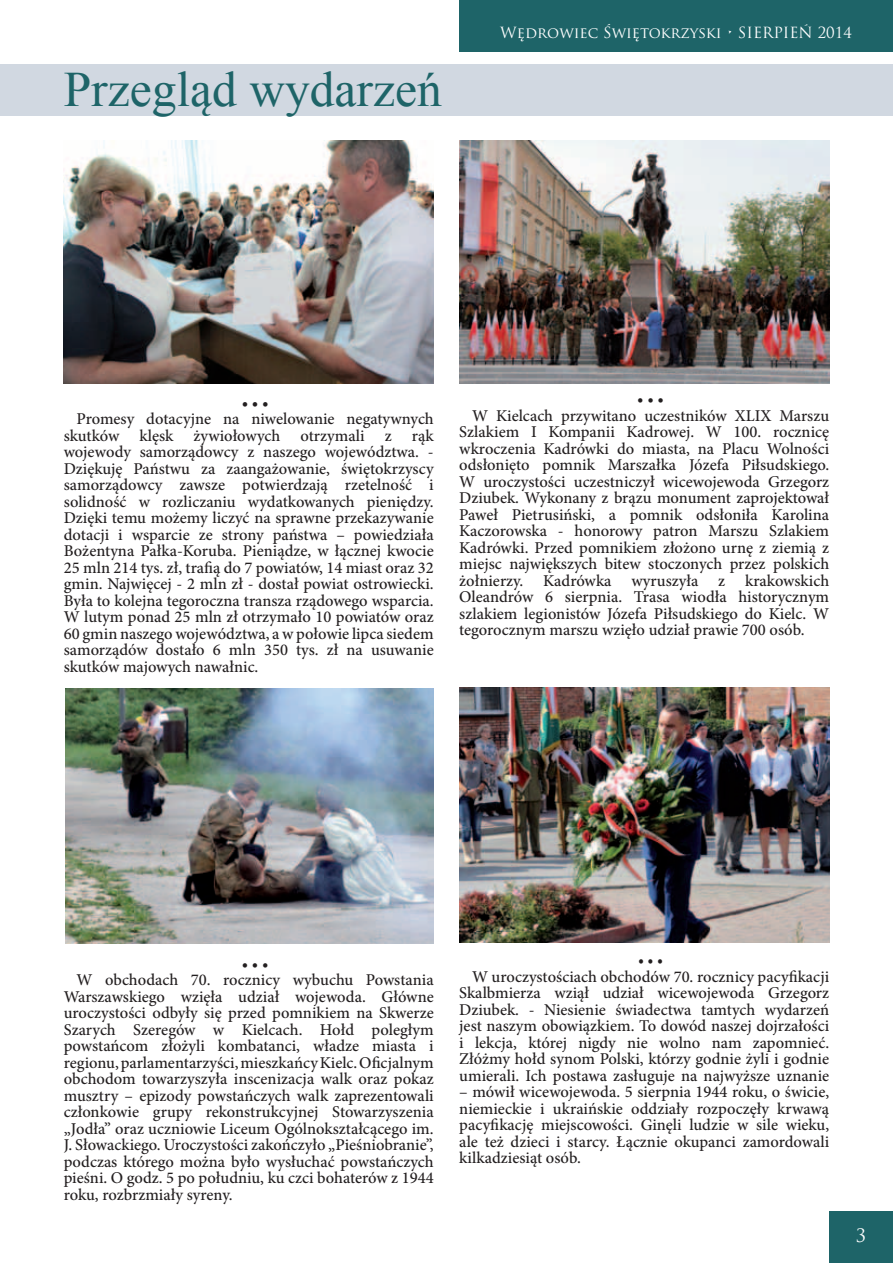
<style>
.page{position:relative;width:893px;height:1263px;background:#fff}
.page>*{position:absolute;margin:0;border:0;box-sizing:border-box;transform-origin:0 0}
.t1{font:49.5px "Times New Roman";color:#1e6468}
.t2{font:18px "Trajan Pro";color:#fff}
.t3{font:500 16.5px/16.5px "Minion Pro";color:#231f20;text-align:justify}
.t4{font:700 16.5px "Minion Pro";color:#231f20}
.t5{font:16.5px "Minion Pro";color:#231f20;scale:.94 1}
.t6{font:15px "Trajan Pro";color:#fff}
</style>
<div class="page">
<div style="left:459px;top:0;width:434px;height:51px;background:#1e6468"></div>
<div style="left:829px;top:1212px;width:64px;height:51px;background:#1e6468"></div>
<div style="left:0;top:65px;width:893px;height:51px;background:#d1d8e1"></div>
<img style="left:64px;top:141px;width:370px;height:243px">
<img style="left:459px;top:687px;width:370px;height:255px">
<img style="left:65px;top:688px;width:369px;height:255px">
<img style="left:459px;top:141px;width:370px;height:243px">
<h1 class="t1" style="left:64px;top:56px;width:379px">Przegląd wydarzeń</h1>
<p class="t6" style="left:500px;top:23px;width:353px">Wędrowiec Świętokrzyski • SIERPIEŃ 2014</p>
<p class="t4" style="left:242px;top:391px;width:28px">• • •</p>
<p class="t3" style="left:64px;top:410px;width:371px;text-indent:13px">Promesy dotacyjne na niwelowanie negatywnych skutków klęsk żywiołowych otrzymali z rąk wojewody samorządowcy z naszego województwa. - Dziękuję Państwu za zaangażowanie, świętokrzyscy samorządowcy zawsze potwierdzają rzetelność i solidność w rozliczaniu wydatkowanych pieniędzy.<br>Dzięki temu możemy liczyć na sprawne przekazywanie dotacji i wsparcie ze strony państwa – powiedziała Bożentyna Pałka-Koruba. Pieniądze, w łącznej kwocie 25 mln 214 tys. zł, trafią do 7 powiatów, 14 miast oraz 32 gmin. Najwięcej - 2 mln zł - dostał powiat ostrowiecki.<br>Była to kolejna tegoroczna transza rządowego wsparcia.<br>W lutym ponad 25 mln zł otrzymało 10 powiatów oraz 60 gmin naszego województwa, a w połowie lipca siedem samorządów dostało 6 mln 350 tys. zł na usuwanie skutków majowych nawałnic.</p>
<p class="t3" style="left:637px;top:391px;width:28px">• • •</p>
<p class="t3" style="left:472px;top:407px;width:359px">W Kielcach przywitano uczestników XLIX Marszu</p>
<p class="t3" style="left:459px;top:424px;width:371px">Szlakiem I Kompanii Kadrowej. W 100. rocznicę</p>
<p class="t3" style="left:459px;top:440px;width:371px">wkroczenia Kadrówki do miasta, na Placu Wolności</p>
<p class="t3" style="left:459px;top:457px;width:371px">odsłonięto pomnik Marszałka Józefa Piłsudskiego.</p>
<p class="t3" style="left:459px;top:473px;width:371px">W uroczystości uczestniczył wicewojewoda Grzegorz</p>
<p class="t3" style="left:459px;top:490px;width:371px">Dziubek. Wykonany z brązu monument zaprojektował</p>
<p class="t3" style="left:459px;top:506px;width:371px">Paweł Pietrusiński, a pomnik odsłoniła Karolina</p>
<p class="t3" style="left:459px;top:523px;width:371px">Kaczorowska - honorowy patron Marszu Szlakiem</p>
<p class="t3" style="left:459px;top:539px;width:371px">Kadrówki. Przed pomnikiem złożono urnę z ziemią z</p>
<p class="t3" style="left:459px;top:556px;width:371px">miejsc największych bitew stoczonych przez polskich</p>
<p class="t3" style="left:459px;top:572px;width:371px">żołnierzy. Kadrówka wyruszyła z krakowskich</p>
<p class="t3" style="left:459px;top:589px;width:371px">Oleandrów 6 sierpnia. Trasa wiodła historycznym</p>
<p class="t3" style="left:459px;top:605px;width:371px">szlakiem legionistów Józefa Piłsudskiego do Kielc. W</p>
<p class="t3" style="left:459px;top:622px;width:347px">tegorocznym marszu wzięło udział prawie 700 osób.</p>
<p class="t3" style="left:242px;top:955px;width:28px">• • •</p>
<p class="t3" style="left:77px;top:971px;width:359px">W obchodach 70. rocznicy wybuchu Powstania</p>
<p class="t3" style="left:64px;top:988px;width:371px">Warszawskiego wzięła udział wojewoda. Główne</p>
<p class="t3" style="left:64px;top:1004px;width:371px">uroczystości odbyły się przed pomnikiem na Skwerze</p>
<p class="t3" style="left:64px;top:1021px;width:371px">Szarych Szeregów w Kielcach. Hołd poległym</p>
<p class="t3" style="left:64px;top:1037px;width:371px">powstańcom złożyli kombatanci, władze miasta i</p>
<p class="t3" style="left:64px;top:1054px;width:371px">regionu, parlamentarzyści, mieszkańcy Kielc. Oficjalnym</p>
<p class="t3" style="left:64px;top:1070px;width:371px">obchodom towarzyszyła inscenizacja walk oraz pokaz</p>
<p class="t3" style="left:64px;top:1087px;width:371px">musztry – epizody powstańczych walk zaprezentowali</p>
<p class="t3" style="left:64px;top:1103px;width:371px">członkowie grupy rekonstrukcyjnej Stowarzyszenia</p>
<p class="t3" style="left:64px;top:1120px;width:371px">„Jodła” oraz uczniowie Liceum Ogólnokształcącego im.</p>
<p class="t3" style="left:64px;top:1136px;width:371px">J. Słowackiego. Uroczystości zakończyło „Pieśniobranie”,</p>
<p class="t3" style="left:64px;top:1153px;width:371px">podczas którego można było wysłuchać powstańczych</p>
<p class="t3" style="left:64px;top:1169px;width:371px">pieśni. O godz. 5 po południu, ku czci bohaterów z 1944</p>
<p class="t3" style="left:64px;top:1186px;width:170px">roku, rozbrzmiały syreny.</p>
<p class="t5" style="left:638px;top:949px;width:28px">• • •</p>
<p class="t3" style="left:459px;top:968px;width:371px;text-indent:13px">W uroczystościach obchodów 70. rocznicy pacyfikacji Skalbmierza wziął udział wicewojewoda Grzegorz Dziubek. - Niesienie świadectwa tamtych wydarzeń jest naszym obowiązkiem. To dowód naszej dojrzałości i lekcja, której nigdy nie wolno nam zapomnieć.<br>Złóżmy hołd synom Polski, którzy godnie żyli i godnie umierali. Ich postawa zasługuje na najwyższe uznanie</p>
<p class="t3" style="left:459px;top:1084px;width:371px">– mówił wicewojewoda. 5 sierpnia 1944 roku, o świcie, niemieckie i ukraińskie oddziały rozpoczęły krwawą pacyfikację miejscowości. Ginęli ludzie w sile wieku, ale też dzieci i starcy. Łącznie okupanci zamordowali kilkadziesiąt osób.</p>
<p class="t2" style="left:856px;top:1224px;width:12px">3</p>
</div>
